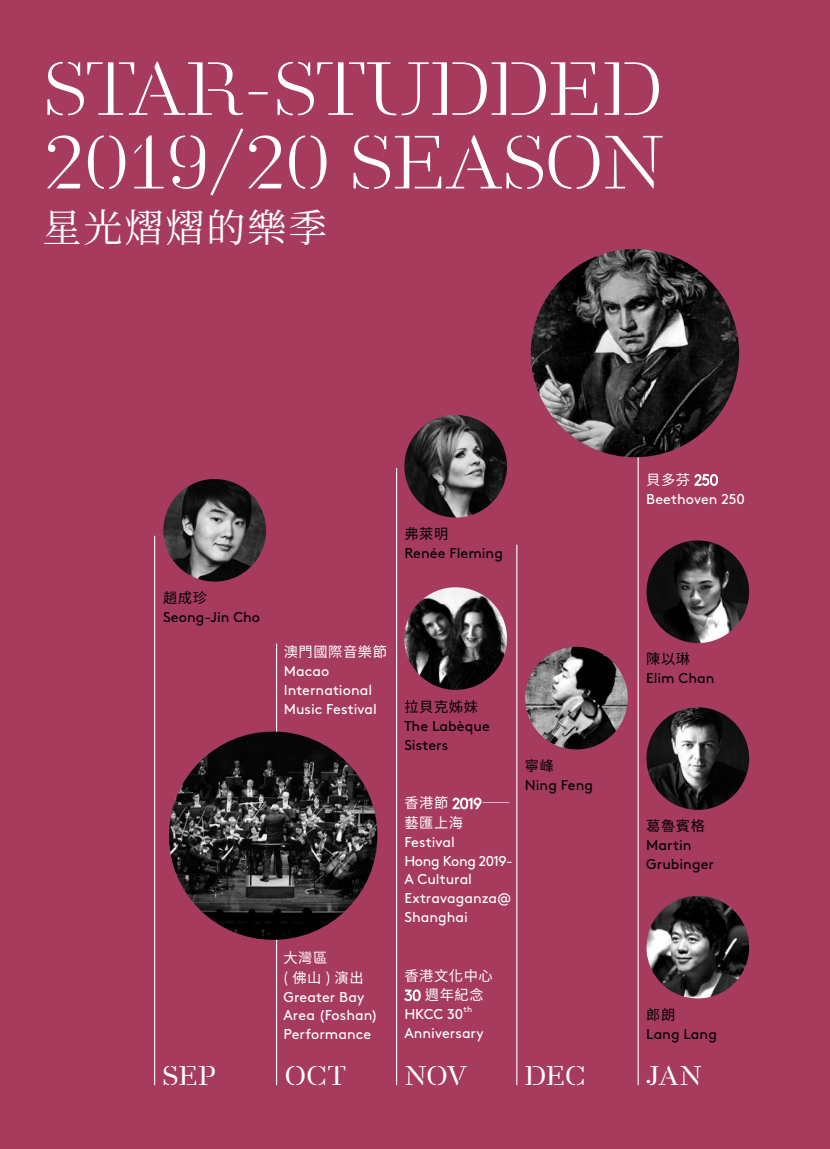
<style>
.page{position:relative;width:830px;height:1149px;background:#fff}
.page>*{position:absolute;margin:0;border:0;box-sizing:border-box;transform-origin:0 0}
.t1{font:75px/73.5px "Danmark";letter-spacing:-.01em;color:#fff}
.t2{font:39px "Noto Serif CJ Ktc";letter-spacing:.05em;color:#fff}
.t3{font:500 27px "Danmark";letter-spacing:-.015em;color:#fff}
.t4{font:14.25px/18.8px "Brown";color:#fff}
.t5{font:14.25px/18.8px "Brown";letter-spacing:.005em;color:#000}
.t6{font:14.25px/19.5px "Noto Sans CJ Ktc";letter-spacing:.04em;color:#fff}
.t7{font:14.25px "Noto Sans CJ Ktc";letter-spacing:.04em;color:#000}
.t8{font:8.25px "Brown";color:#fff}
.s1{font-family:"Brown";font-weight:300;font-size:15px}
</style>
<div class="page">
<div style="left:0;top:0;width:829px;height:1148px;background:#a63b5e"></div>
<hr style="left:154px;top:535px;width:1px;height:549px;background:#fff">
<hr style="left:276px;top:643px;width:1px;height:441px;background:#fff">
<hr style="left:396px;top:468px;width:1px;height:616px;background:#fff">
<hr style="left:516px;top:544px;width:1px;height:540px;background:#fff">
<hr style="left:637px;top:451px;width:1px;height:633px;background:#fff">
<svg style="left:452px;top:797px;width:29px;height:11px"></svg>
<svg style="left:404px;top:989px;width:16px;height:11px"></svg>
<img style="left:169px;top:731px;width:208px;height:208px;border-radius:104px">
<svg style="left:694px;top:474px;width:23px;height:11px"></svg>
<img style="left:530px;top:249px;width:208px;height:208px;border-radius:104px">
<img style="left:163px;top:479px;width:103px;height:102px;border-radius:51px">
<img style="left:404px;top:415px;width:102px;height:102px;border-radius:51px">
<img style="left:525px;top:646px;width:102px;height:103px;border-radius:51px">
<img style="left:646px;top:895px;width:102px;height:103px;border-radius:51px">
<img style="left:646px;top:540px;width:102px;height:103px;border-radius:51px">
<img style="left:646px;top:707px;width:102px;height:102px;border-radius:51px">
<img style="left:404px;top:587px;width:102px;height:102px;border-radius:51px">
<h1 class="t1" style="left:43px;top:54px;width:622px">STAR-STUDDED<br>2019/20 SEASON</h1>
<h2 class="t2" style="left:43px;top:205px;width:286px">星光熠熠的樂季</h2>
<p class="t7" style="left:163px;top:589px;width:45px">趙成珍</p>
<p class="t5" style="left:163px;top:606px;width:98px">Seong-Jin Cho</p>
<p class="t7" style="left:404px;top:526px;width:45px">弗萊明</p>
<p class="t5" style="left:404px;top:542px;width:100px">Renée Fleming</p>
<p class="t6" style="left:283px;top:642px;width:105px">澳門國際音樂節</p>
<p class="t4" style="left:283px;top:660px;width:95px">Macao<br>International<br>Music Festival</p>
<p class="t6" style="left:283px;top:948px;width:82px">大灣區<br>(佛山)演出</p>
<p class="t4" style="left:283px;top:985px;width:96px">Greater Bay<br>Area (Foshan)<br>Performance</p>
<p class="t7" style="left:404px;top:698px;width:75px">拉貝克姊妹</p>
<p class="t5" style="left:404px;top:715px;width:87px">The Labèque<br>Sisters</p>
<p class="t6" style="left:404px;top:793px;width:107px">香港節 <span class="s1">2019</span>——藝匯上海</p>
<p class="t4" style="left:404px;top:831px;width:110px">Festival<br>Hong Kong 2019-<br>A Cultural<br>Extravaganza@<br>Shanghai</p>
<p class="t7" style="left:524px;top:757px;width:31px">寧峰</p>
<p class="t5" style="left:524px;top:774px;width:70px">Ning Feng</p>
<p class="t6" style="left:404px;top:965px;width:90px">香港文化中心<br><span class="s1">30</span> 週年紀念</p>
<p class="t4" style="left:404px;top:1003px;width:60px">HKCC 30</p>
<p class="t8" style="left:463px;top:1002px;width:10px">th</p>
<p class="t4" style="left:404px;top:1022px;width:81px">Anniversary</p>
<p class="t6" style="left:646px;top:470px;width:74px">貝多芬 <span class="s1">250</span></p>
<p class="t4" style="left:646px;top:488px;width:100px">Beethoven 250</p>
<p class="t7" style="left:646px;top:651px;width:45px">陳以琳</p>
<p class="t5" style="left:646px;top:667px;width:70px">Elim Chan</p>
<p class="t7" style="left:646px;top:817px;width:60px">葛魯賓格</p>
<p class="t5" style="left:646px;top:834px;width:69px">Martin<br>Grubinger</p>
<p class="t7" style="left:646px;top:1006px;width:31px">郎朗</p>
<p class="t5" style="left:646px;top:1022px;width:72px">Lang Lang</p>
<h3 class="t3" style="left:162px;top:1059px;width:55px">SEP</h3>
<h3 class="t3" style="left:284px;top:1059px;width:63px">OCT</h3>
<h3 class="t3" style="left:404px;top:1059px;width:65px">NOV</h3>
<h3 class="t3" style="left:524px;top:1059px;width:64px">DEC</h3>
<h3 class="t3" style="left:645px;top:1059px;width:57px">JAN</h3>
</div>
